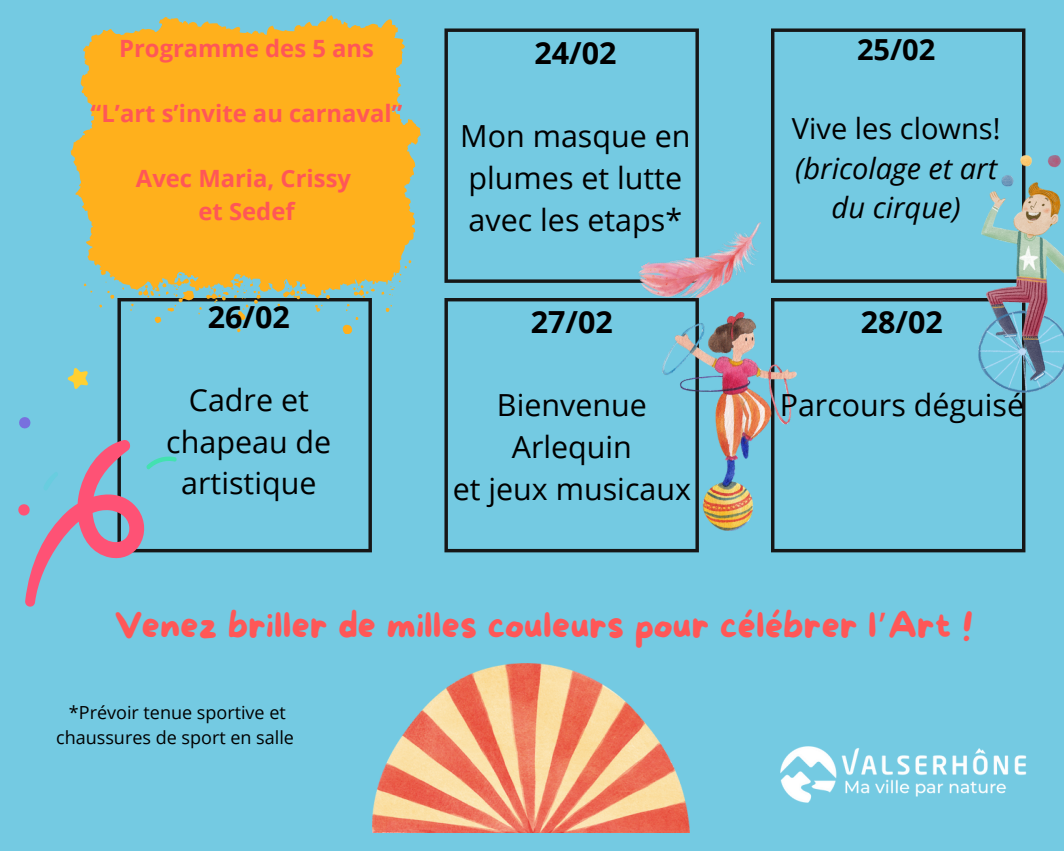
<style>
.page{position:relative;width:1064px;height:851px;background:#fff}
.page>*{position:absolute;margin:0;border:0;box-sizing:border-box;transform-origin:0 0}
.t1{font:36px "More Sugar";color:#ff5757}
.t2{font:30.45px/41.7px "Open Sans";color:#000;text-align:center}
.t3{font:700 30.45px "Open Sans";color:#000}
.t4{font:italic 28.95px/39.8px "Open Sans";color:#000;text-align:center}
.t5{font:700 28.95px "Open Sans";color:#000}
.t6{font:700 23.85px/32.7px "Open Sans";color:#ff5757;text-align:center}
.t7{font:18px/24.8px "Open Sans";color:#000;text-align:center}
.s1{font-style:normal}
.s2{font-family:"Noto Sans Gurmukhi"}
</style>
<div class="page">
<div style="left:0;top:0;width:1063px;height:850px;background:#74cae2"></div>
<svg style="left:444px;top:28px;width:254px;height:255px"></svg>
<svg style="left:117px;top:334px;width:255px;height:218px"></svg>
<svg style="left:444px;top:298px;width:254px;height:254px"></svg>
<svg style="left:771px;top:298px;width:254px;height:254px"></svg>
<svg style="left:771px;top:28px;width:254px;height:255px"></svg>
<svg style="left:71px;top:15px;width:349px;height:319px;fill:#ffb01c"></svg>
<img style="left:780px;top:746px;width:247px;height:57px">
<svg style="left:67px;top:368px;width:21px;height:21px"></svg>
<svg style="left:19px;top:417px;width:12px;height:12px"></svg>
<svg style="left:18px;top:439px;width:159px;height:168px"></svg>
<img style="left:978px;top:156px;width:85px;height:236px">
<img style="left:662px;top:312px;width:134px;height:218px">
<img style="left:372px;top:663px;width:317px;height:169px">
<img style="left:633px;top:205px;width:145px;height:114px">
<p class="t6" style="left:119px;top:31px;width:256px">Programme des 5 ans</p>
<h4 class="t6" style="left:91px;top:96px;width:313px">“L’art s’invite au carnaval”</h4>
<h4 class="t6" style="left:136px;top:162px;width:216px">Avec Maria, Crissy et Sedef</h4>
<p class="t3" style="left:208px;top:295px;width:83px">26/02</p>
<h2 class="t2" style="left:166px;top:378px;width:166px">Cadre et chapeau de artistique</h2>
<h4 class="t3" style="left:534px;top:31px;width:83px">24/02</h4>
<p class="t2" style="left:460px;top:114px;width:232px;text-align:left">Mon masque en plumes et lutte avec les etaps*</p>
<h3 class="t3" style="left:530px;top:300px;width:83px">27/02</h3>
<p class="t2" style="left:452px;top:384px;width:240px">Bienvenue<br>Arlequin<br>et jeux musicaux</p>
<h2 class="t5" style="left:856px;top:29px;width:80px">25/02</h2>
<h3 class="t4" style="left:791px;top:108px;width:210px"><span class="s1">Vive les clowns! </span>(bricolage et art du cirque)</h3>
<p class="t3" style="left:860px;top:300px;width:83px">28/02</p>
<p class="t2" style="left:779px;top:384px;width:246px">Parcours déguisé</p>
<h2 class="t1" style="left:114px;top:606px;width:860px">Venez briller de milles couleurs pour célébrer l<span class="s2">’</span>Art !</h2>
<h3 class="t7" style="left:56px;top:700px;width:239px">*Prévoir tenue sportive et chaussures de sport en salle</h3>
</div>
